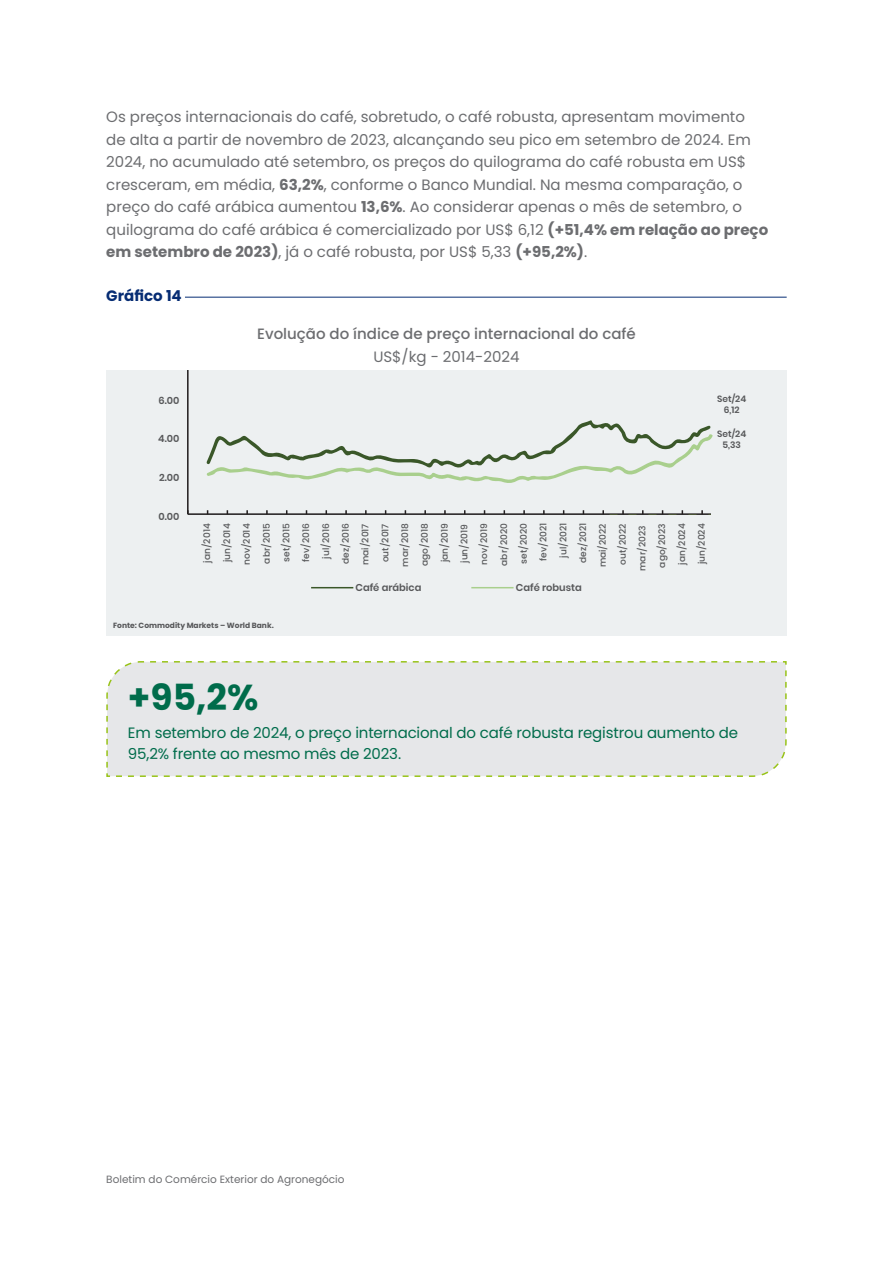
<style>
.page{position:relative;width:893px;height:1263px;background:#fff}
.page>*{position:absolute;margin:0;border:0;box-sizing:border-box;transform-origin:0 0}
.Titulo{font:700 36px "Poppins";color:#006c4b}
.hb___text___p{font:15px/22.5px "Poppins";color:#6c6d70}
.texto{font:15px/21px "Poppins";letter-spacing:-.01em;color:#006c4b}
.texto-2{font:500 15px "Poppins";color:#6c6d70}
.texto-3{font:15px "Poppins";color:#6c6d70}
.texto-4{font:700 15px "Poppins";color:#062c73}
.t1{font:10.5px "Poppins";color:#6c6d70}
.t2{font:600 9.9px "Poppins";color:#57585a}
.t3{font:500 9px/19.8px "Poppins";color:#57585a;text-align:center}
.t4{font:600 9px/10.8px "Poppins";color:#57585a;text-align:center}
.t5{font:700 7.5px "Poppins";color:#57585a}
.s1{font-weight:700}
</style>
<div class="page">
<hr style="left:185px;top:297px;width:602px;height:1px;background:#062c73">
<div style="left:106px;top:370px;width:681px;height:266px;background:#edf0f1"></div>
<hr style="left:188px;top:513px;width:534px;height:2px;background:#231f20">
<hr style="left:187px;top:370px;width:2px;height:144px;background:#231f20">
<div style="left:711px;top:502px;width:28px;height:28px;background:#edf0f1"></div>
<svg style="left:206px;top:420px;width:507px;height:63px"></svg>
<hr style="left:311px;top:587px;width:42px;height:1px;background:#3a5729">
<hr style="left:471px;top:587px;width:43px;height:1px;background:#a9cf8d">
<div style="left:106px;top:661px;width:681px;height:116px;background:#e6e7e9"></div>
<p class="hb___text___p" style="left:106px;top:106px;width:663px">Os preços internacionais do café, sobretudo, o café robusta, apresentam movimento<br>de alta a partir de novembro de 2023, alcançando seu pico em setembro de 2024. Em 2024, no acumulado até setembro, os preços do quilograma do café robusta em US$ cresceram, em média, <span class="s1">63,2%</span>, conforme o Banco Mundial. Na mesma comparação, o preço do café arábica aumentou <span class="s1">13,6%</span>. Ao considerar apenas o mês de setembro, o quilograma do café arábica é comercializado por US$ 6,12 <span class="s1">(+51,4% em relação ao preço em setembro de 2023)</span>, já o café robusta, por US$ 5,33 <span class="s1">(+95,2%)</span>.</p>
<p class="texto-4" style="left:106px;top:287px;width:77px">Gráfico 14</p>
<p class="t2" style="left:159px;top:395px;width:22px">6.00</p>
<p class="t2" style="left:158px;top:433px;width:23px">4.00</p>
<p class="t2" style="left:159px;top:472px;width:22px">2.00</p>
<p class="texto-2" style="left:257px;top:326px;width:380px">Evolução do índice de preço internacional do café</p>
<p class="texto-3" style="left:373px;top:348px;width:148px">US$/kg - 2014-2024</p>
<p class="t4" style="left:717px;top:393px;width:31px">Set/24<br>6,12</p>
<p class="t4" style="left:717px;top:429px;width:31px">Set/24<br>5,33</p>
<p class="t2" style="left:159px;top:510px;width:22px">0.00</p>
<p class="t3" style="left:197px;top:565px;width:43px;rotate:-90deg">jan/2014 jun/2014 nov/2014</p>
<p class="t3" style="left:257px;top:564px;width:42px;text-align:justify;rotate:-90deg">abr/2015 set/2015 fev/2016</p>
<p class="t3" style="left:316px;top:558px;width:37px;rotate:-90deg">jul/2016</p>
<p class="t3" style="left:336px;top:567px;width:45px;rotate:-90deg">dez/2016 mai/2017 out/2017 mar/2018 ago/2018 jan/2019 jun/2019 nov/2019 abr/2020 set/2020</p>
<p class="t3" style="left:534px;top:561px;width:39px;rotate:-90deg">fev/2021</p>
<p class="t3" style="left:553px;top:558px;width:36px;rotate:-90deg">jul/2021</p>
<p class="t3" style="left:573px;top:567px;width:46px;rotate:-90deg">dez/2021 mai/2022 out/2022</p>
<p class="t2" style="left:355px;top:582px;width:68px">Café arábica</p>
<p class="t2" style="left:516px;top:582px;width:67px">Café robusta</p>
<p class="t3" style="left:632px;top:571px;width:49px;rotate:-90deg">mar/2023 ago/2023</p>
<p class="t3" style="left:672px;top:565px;width:43px;text-align:left;rotate:-90deg">jan/2024 jun/2024</p>
<p class="t5" style="left:113px;top:621px;width:162px">Fonte: Commodity Markets – World Bank.</p>
<p class="Titulo" style="left:128px;top:677px;width:132px">+95,2%</p>
<p class="texto" style="left:128px;top:722px;width:612px">Em setembro de 2024, o preço internacional do café robusta registrou aumento de<br>95,2% frente ao mesmo mês de 2023.</p>
<p class="t1" style="left:106px;top:1173px;width:240px">Boletim do Comércio Exterior do Agronegócio</p>
</div>
